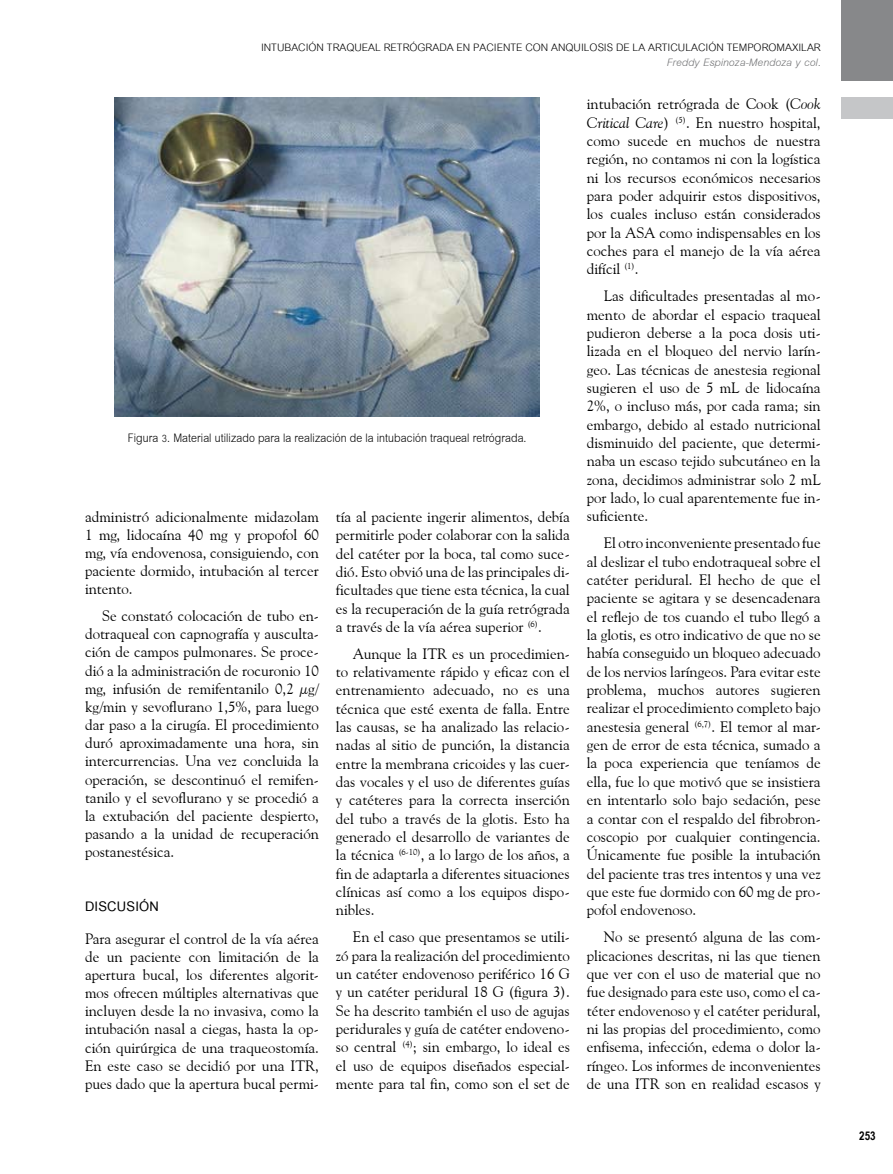
<style>
.page{position:relative;width:893px;height:1174px;background:#fff}
.page>*{position:absolute;margin:0;border:0;box-sizing:border-box;transform-origin:0 0}
.t1{font:700 20.25px "Cordia UPC";letter-spacing:.01em;color:#000}
.t2{font:18px "Cordia UPC";letter-spacing:.005em;color:#000;scale:.9 1}
.t3{font:15.75px "Cordia UPC";color:#000}
.t4{font:italic 15.75px "Cordia UPC";color:#707173}
.t5{font:15px/18.3px "Goudy Old Style BT";color:#000;text-align:justify}
.t6{font:700 12px "Arial Narrow";color:#000}
.s1{font-style:italic}
</style>
<div class="page">
<div style="left:842px;top:0;width:51px;height:81px;background:#87888a"></div>
<div style="left:842px;top:98px;width:51px;height:21px;background:#c5c6c8"></div>
<img style="left:115px;top:98px;width:425px;height:318px">
<p class="t3" style="left:261px;top:36px;width:74px">Intubación traqueal</p>
<p class="t3" style="left:384px;top:36px;width:50px">retrógrada</p>
<p class="t3" style="left:457px;top:36px;width:24px">en paciente</p>
<p class="t3" style="left:525px;top:36px;width:33px">con anquilosis</p>
<p class="t3" style="left:616px;top:36px;width:40px">delaarticulaci</p>
<p class="t3" style="left:708px;top:36px;width:27px">ón temporoma</p>
<p class="t3" style="left:792px;top:36px;width:13px">xilar</p>
<p class="t4" style="left:667px;top:51px;width:155px">Freddy Espinoza-Mendoza y col.</p>
<p class="t2" style="left:128px;top:426px;width:445px">Figura 3. Material utilizado para la realización de la intubación traqueal retrógrada.</p>
<p class="t5" style="left:85px;top:507px;width:235px">administró adicionalmente midazolam 1 mg, lidocaína 40 mg y propofol 60 mg, vía endovenosa, consiguiendo, con paciente dormido, intubación al tercer intento.</p>
<p class="t5" style="left:85px;top:606px;width:235px;text-indent:17px">Se constató colocación de tubo en&shy;dotraqueal con capnografía y ausculta&shy;ción de campos pulmonares. Se proce&shy;dió a la administración de rocuronio 10 mg, infusión de remifentanilo 0,2 µg/ kg/min y sevoflurano 1,5%, para luego dar paso a la cirugía. El procedimiento duró aproximadamente una hora, sin intercurrencias. Una vez concluida la operación, se descontinuó el remifen&shy;tanilo y el sevoflurano y se procedió a la extubación del paciente despierto, pasando a la unidad de recuperación postanestésica.</p>
<h1 class="t1" style="left:85px;top:894px;width:75px">Discusión</h1>
<p class="t5" style="left:85px;top:929px;width:235px">Para asegurar el control de la vía aérea de un paciente con limitación de la apertura bucal, los diferentes algorit&shy;mos ofrecen múltiples alternativas que incluyen desde la no invasiva, como la intubación nasal a ciegas, hasta la op&shy;ción quirúrgica de una traqueostomía.<br>En este caso se decidió por una ITR, pues dado que la apertura bucal permi-</p>
<p class="t5" style="left:336px;top:507px;width:235px">tía al paciente ingerir alimentos, debía permitirle poder colaborar con la salida del catéter por la boca, tal como suce&shy;dió. Esto obvió una de las principales di&shy;ficultades que tiene esta técnica, la cual es la recuperación de la guía retrógrada a través de la vía aérea superior <sup>(6)</sup>.</p>
<p class="t5" style="left:336px;top:644px;width:235px;text-indent:17px">Aunque la ITR es un procedimien&shy;to relativamente rápido y eficaz con el entrenamiento adecuado, no es una técnica que esté exenta de falla. Entre las causas, se ha analizado las relacio&shy;nadas al sitio de punción, la distancia entre la membrana cricoides y las cuer&shy;das vocales y el uso de diferentes guías y catéteres para la correcta inserción del tubo a través de la glotis. Esto ha generado el desarrollo de variantes de la técnica <sup>(6-10)</sup>, a lo largo de los años, a fin de adaptarla a diferentes situaciones clínicas así como a los equipos dispo&shy;nibles.</p>
<p class="t5" style="left:336px;top:927px;width:235px;text-indent:17px">En el caso que presentamos se utili&shy;zó para la realización del procedimiento un catéter endovenoso periférico 16 G y un catéter peridural 18 G (figura 3).<br>Se ha descrito también el uso de agujas peridurales y guía de catéter endoveno&shy;so central <sup>(4)</sup>; sin embargo, lo ideal es el uso de equipos diseñados especial&shy;mente para tal fin, como son el set de</p>
<p class="t5" style="left:587px;top:95px;width:235px">intubación retrógrada de Cook (<span class="s1">Cook Critical Care</span>) <sup>(5)</sup>. En nuestro hospital, como sucede en muchos de nuestra región, no contamos ni con la logística ni los recursos económicos necesarios para poder adquirir estos dispositivos, los cuales incluso están considerados por la ASA como indispensables en los coches para el manejo de la vía aérea difícil <sup>(1)</sup>.</p>
<p class="t5" style="left:587px;top:287px;width:235px;text-indent:17px">Las dificultades presentadas al mo&shy;mento de abordar el espacio traqueal pudieron deberse a la poca dosis uti&shy;lizada en el bloqueo del nervio larín&shy;geo. Las técnicas de anestesia regional sugieren el uso de 5 mL de lidocaína 2%, o incluso más, por cada rama; sin embargo, debido al estado nutricional disminuido del paciente, que determi&shy;naba un escaso tejido subcutáneo en la zona, decidimos administrar solo 2 mL por lado, lo cual aparentemente fue in&shy;suficiente.</p>
<p class="t5" style="left:587px;top:534px;width:235px;text-indent:17px">El otro inconveniente presentado fue al deslizar el tubo endotraqueal sobre el catéter peridural. El hecho de que el paciente se agitara y se desencadenara el reflejo de tos cuando el tubo llegó a la glotis, es otro indicativo de que no se había conseguido un bloqueo adecuado de los nervios laríngeos. Para evitar este problema, muchos autores sugieren realizar el procedimiento completo bajo anestesia general <sup>(6,7)</sup>. El temor al mar&shy;gen de error de esta técnica, sumado a la poca experiencia que teníamos de ella, fue lo que motivó que se insistiera en intentarlo solo bajo sedación, pese a contar con el respaldo del fibrobron&shy;coscopio por cualquier contingencia.<br>Únicamente fue posible la intubación del paciente tras tres intentos y una vez que este fue dormido con 60 mg de pro&shy;pofol endovenoso.</p>
<p class="t5" style="left:587px;top:927px;width:235px;text-indent:17px">No se presentó alguna de las com&shy;plicaciones descritas, ni las que tienen que ver con el uso de material que no fue designado para este uso, como el ca&shy;téter endovenoso y el catéter peridural, ni las propias del procedimiento, como enfisema, infección, edema o dolor la&shy;ríngeo. Los informes de inconvenientes de una ITR son en realidad escasos y</p>
<p class="t6" style="left:859px;top:1126px;width:18px">253</p>
</div>
